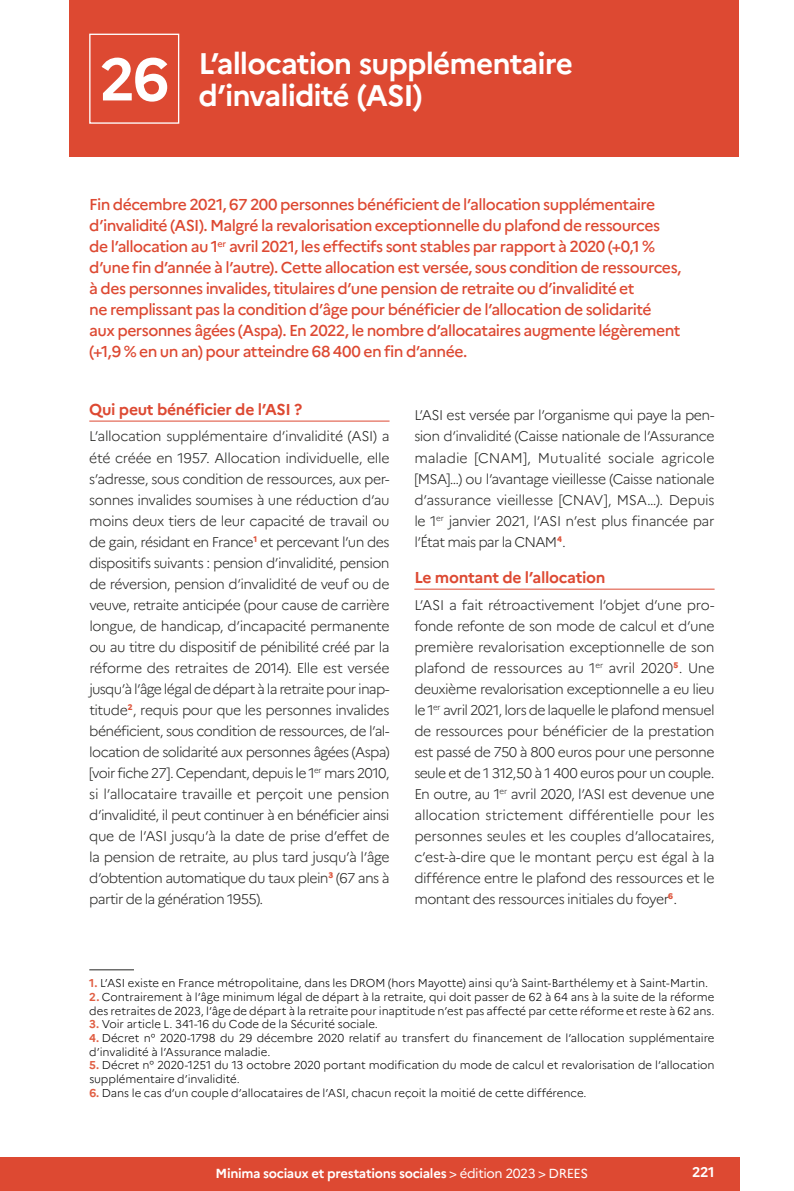
<style>
.page{position:relative;width:794px;height:1191px;background:#fff}
.page>*{position:absolute;margin:0;border:0;box-sizing:border-box;transform-origin:0 0}
.t1{font:700 29.75px/32.4px "Marianne";letter-spacing:-.03em;color:#fff}
.t2{font:500 15.75px/21px "Marianne";letter-spacing:-.035em;color:#dd4932}
.t3{font:700 15.75px "Marianne";letter-spacing:-.02em;color:#dd4932}
.t4{font:300 14px/21px "Marianne";letter-spacing:-.045em;color:#252523;text-align:justify}
.t5{font:700 14px "Marianne";color:#fff}
.t6{font:700 13.12px "Marianne";letter-spacing:-.025em;color:#fff}
.t7{font:300 11.38px/13.7px "Marianne";letter-spacing:-.005em;color:#000}
.s1{font-size:59.5px}
.s2{font-weight:700;color:#e05e43}
.s3{font-weight:400}
</style>
<div class="page">
<div style="left:0;top:1157px;width:739px;height:34px;background:#dd4932"></div>
<div style="left:69px;top:0;width:670px;height:156px;background:#dd4932"></div>
<hr style="left:89px;top:969px;width:45px;height:1px;background:#252523">
<hr style="left:89px;top:421px;width:300px;height:1px;background:#dd4932">
<hr style="left:414px;top:589px;width:300px;height:1px;background:#dd4932">
<div style="left:89px;top:34px;width:90px;height:90px;border:1px solid #fff"></div>
<h1 class="t1" style="left:198px;top:47px;width:376px;text-indent:-99px"><span class="s1">26</span> L’allocation supplémentaire d’invalidité (ASI)</h1>
<p class="t2" style="left:89px;top:194px;width:593px">Fin décembre 2021, 67 200 personnes bénéficient de l’allocation supplémentaire d’invalidité (ASI). Malgré la revalorisation exceptionnelle du plafond de ressources de l’allocation au 1<sup>er</sup> avril 2021, les effectifs sont stables par rapport à 2020 (+0,1 % d’une fin d’année à l’autre). Cette allocation est versée, sous condition de ressources, à des personnes invalides, titulaires d’une pension de retraite ou d’invalidité et<br>ne remplissant pas la condition d’âge pour bénéficier de l’allocation de solidarité<br>aux personnes âgées (Aspa). En 2022, le nombre d’allocataires augmente légèrement (+1,9 % en un an) pour atteindre 68 400 en fin d’année.</p>
<p class="t3" style="left:89px;top:400px;width:214px">Qui peut bénéficier de l’ASI ?</p>
<p class="t4" style="left:89px;top:426px;width:302px">L’allocation supplémentaire d’invalidité (ASI) a été créée en 1957. Allocation individuelle, elle s’adresse, sous condition de ressources, aux per&shy;sonnes invalides soumises à une réduction d’au moins deux tiers de leur capacité de travail ou de gain, résidant en France<sup>1</sup> et percevant l’un des dispositifs suivants : pension d’invalidité, pension de réversion, pension d’invalidité de veuf ou de veuve, retraite anticipée (pour cause de carrière longue, de handicap, d’incapacité permanente ou au titre du dispositif de pénibilité créé par la réforme des retraites de 2014). Elle est versée jusqu’à l’âge légal de départ à la retraite pour inap&shy;titude<sup>2</sup>, requis pour que les personnes invalides bénéficient, sous condition de ressources, de l’al&shy;location de solidarité aux personnes âgées (Aspa) [voir fiche 27]. Cependant, depuis le 1<sup>er</sup> mars 2010, si l’allocataire travaille et perçoit une pension d’invalidité, il peut continuer à en bénéficier ainsi que de l’ASI jusqu’à la date de prise d’effet de la pension de retraite, au plus tard jusqu’à l’âge d’obtention automatique du taux plein<sup>3</sup> (67 ans à partir de la génération 1955).</p>
<p class="t4" style="left:414px;top:405px;width:302px">L’ASI est versée par l’organisme qui paye la pen&shy;sion d’invalidité (Caisse nationale de l’Assurance maladie [CNAM], Mutualité sociale agricole [MSA]…) ou l’avantage vieillesse (Caisse nationale d’assurance vieillesse [CNAV], MSA…). Depuis le 1<sup>er</sup> janvier 2021, l’ASI n’est plus financée par l’État mais par la CNAM<sup>4</sup>.</p>
<p class="t3" style="left:414px;top:568px;width:193px">Le montant de l’allocation</p>
<p class="t4" style="left:414px;top:594px;width:302px">L’ASI a fait rétroactivement l’objet d’une pro&shy;fonde refonte de son mode de calcul et d’une première revalorisation exceptionnelle de son plafond de ressources au 1<sup>er</sup> avril 2020<sup>5</sup>. Une deuxième revalorisation exceptionnelle a eu lieu le 1<sup>er</sup> avril 2021, lors de laquelle le plafond mensuel de ressources pour bénéficier de la prestation est passé de 750 à 800 euros pour une personne seule et de 1 312,50 à 1 400 euros pour un couple.<br>En outre, au 1<sup>er</sup> avril 2020, l’ASI est devenue une allocation strictement différentielle pour les personnes seules et les couples d’allocataires, c’est-à-dire que le montant perçu est égal à la différence entre le plafond des ressources et le montant des ressources initiales du foyer<sup>6</sup>.</p>
<p class="t7" style="left:89px;top:976px;width:620px"><span class="s2">1.</span> L’ASI existe en France métropolitaine, dans les DROM (hors Mayotte) ainsi qu’à Saint-Barthélemy et à Saint-Martin.</p>
<p class="t7" style="left:89px;top:990px;width:627px"><span class="s2">2.</span> Contrairement à l’âge minimum légal de départ à la retraite, qui doit passer de 62 à 64 ans à la suite de la réforme des retraites de 2023, l’âge de départ à la retraite pour inaptitude n’est pas affecté par cette réforme et reste à 62 ans.</p>
<p class="t7" style="left:89px;top:1017px;width:290px"><span class="s2">3.</span> Voir article L. 341-16 du Code de la Sécurité sociale.</p>
<p class="t7" style="left:89px;top:1031px;width:627px"><span class="s2">4.</span> Décret n° 2020-1798 du 29 décembre 2020 relatif au transfert du financement de l’allocation supplémentaire d’invalidité à l’Assurance maladie.</p>
<p class="t7" style="left:89px;top:1058px;width:627px"><span class="s2">5.</span> Décret n° 2020-1251 du 13 octobre 2020 portant modification du mode de calcul et revalorisation de l’allocation supplémentaire d’invalidité.</p>
<p class="t7" style="left:89px;top:1085px;width:499px"><span class="s2">6.</span> Dans le cas d’un couple d’allocataires de l’ASI, chacun reçoit la moitié de cette différence.</p>
<p class="t6" style="left:216px;top:1165px;width:374px">Minima sociaux et prestations sociales <span class="s3">&gt; édition 2023 &gt; DREES</span></p>
<p class="t5" style="left:692px;top:1163px;width:24px">221</p>
</div>
